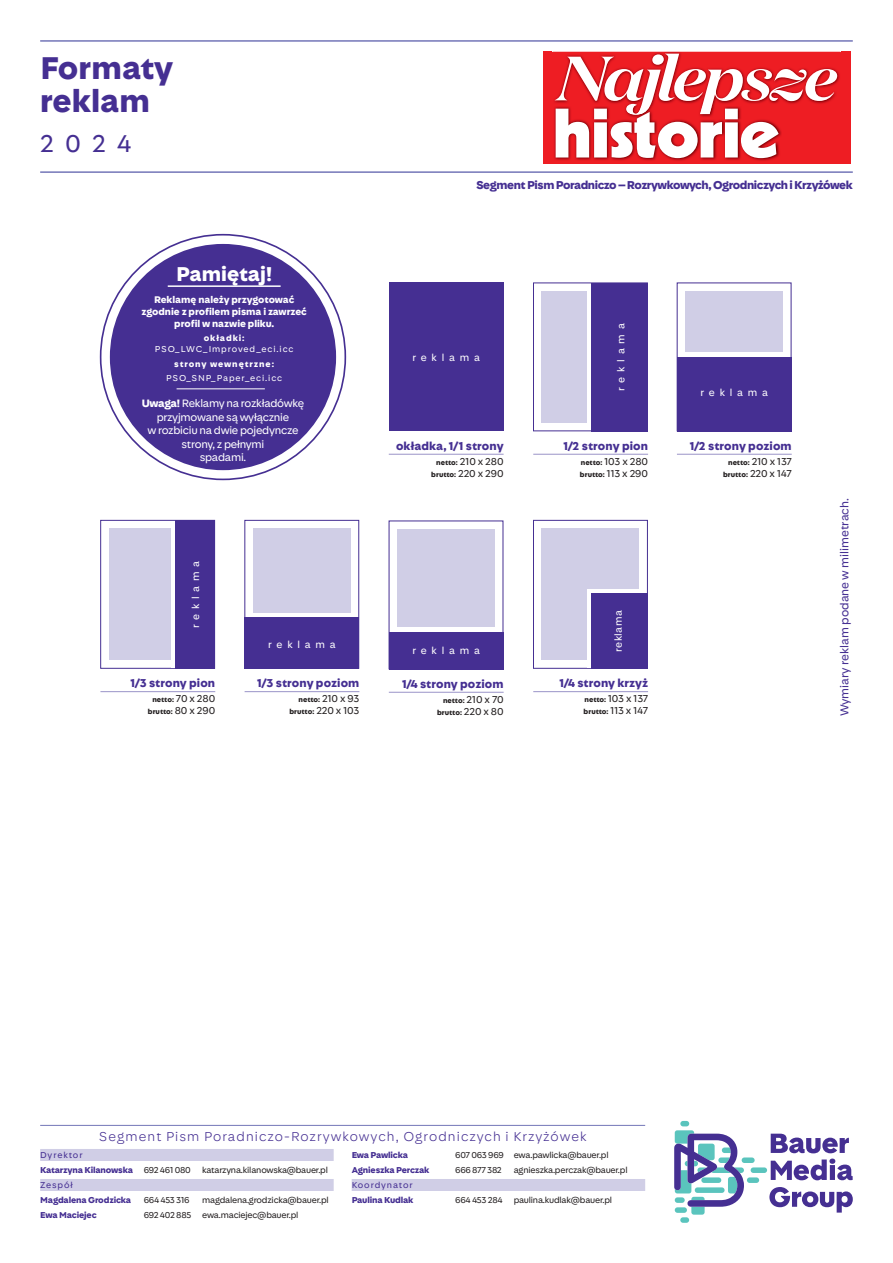
<style>
.page{position:relative;width:893px;height:1263px;background:#fff}
.page>*{position:absolute;margin:0;border:0;box-sizing:border-box;transform-origin:0 0}
.headCennikowy_1{font:700 33px "Bauer Media Sans";color:#452f92}
.t1{font:25.5px "Bauer Media Sans";color:#452f92}
.t2{font:700 21px "Bauer Media Sans";color:#fff}
.t3{font:300 13.5px "Bauer Media Sans";letter-spacing:.075em;color:#452f92}
.t4{font:700 12px "Bauer Media Sans";letter-spacing:.01em;color:#452f92}
.t5{font:700 12px "Bauer Media Sans";letter-spacing:-.04em;color:#452f92}
.t6{font:12px "Bauer Media Sans";color:#452f92}
.t7{font:700 12px "Bauer Media Sans";letter-spacing:-.01em;color:#452f92}
.t8{font:11.25px/13.5px "Bauer Media Sans";letter-spacing:-.02em;color:#fff;text-align:center}
.t9{font:10.5px "Bauer Media Sans";letter-spacing:-.005em;color:#231f20}
.headCennikowy_1-2{font:10.5px "Bauer Media Sans";letter-spacing:.455em;color:#fff}
.headCennikowy_1-3{font:10.5px "Bauer Media Sans";letter-spacing:.05em;color:#fff}
.t10{font:700 10.2px/12.1px "Bauer Media Sans";color:#fff;text-align:center}
.t11{font:9px "Bauer Media Sans";letter-spacing:-.02em;color:#231f20}
.t12{font:700 9px/15px "Bauer Media Sans";letter-spacing:-.015em;color:#452f92}
.headCennikowy_1-4{font:9px/10.8px "Bauer Media Sans";letter-spacing:.095em;color:#fff;text-align:center}
.t13{font:9px "Bauer Media Sans";letter-spacing:.1em;color:#452f92}
.headCennikowy_1-5{font:700 9px "Bauer Media Sans";letter-spacing:.095em;color:#fff}
.t14{font:700 7.5px "Bauer Media Sans";letter-spacing:-.01em;color:#231f20}
.s1{font-weight:700}
.s2{font-weight:400;font-size:10.5px}
.s3{font-weight:700;font-size:7.5px}
.s4{font-weight:400}
.s5{font-weight:400;color:#231f20}
</style>
<div class="page">
<div style="left:40px;top:1149px;width:294px;height:12px;background:#d0cee6"></div>
<div style="left:40px;top:1179px;width:294px;height:12px;background:#d0cee6"></div>
<div style="left:352px;top:1179px;width:293px;height:12px;background:#d0cee6"></div>
<hr style="left:40px;top:1125px;width:605px;height:1px;background:#7376b8">
<svg style="left:771px;top:1134px;width:82px;height:46px"></svg>
<svg style="left:769px;top:1187px;width:84px;height:25px"></svg>
<div style="left:747px;top:1177px;width:12px;height:6px;background:#5ac4bd;border-radius:3px"></div>
<div style="left:742px;top:1157px;width:13px;height:6px;background:#5ac4bd;border-radius:3px"></div>
<div style="left:751px;top:1167px;width:16px;height:6px;background:#5ac4bd;border-radius:3px"></div>
<div style="left:680px;top:1217px;width:9px;height:6px;background:#5ac4bd;border-radius:3px"></div>
<div style="left:680px;top:1121px;width:9px;height:5px;background:#5ac4bd;border-radius:3px"></div>
<svg style="left:674px;top:1130px;width:70px;height:85px"></svg>
<hr style="left:40px;top:171px;width:813px;height:2px;background:#7376b8">
<hr style="left:40px;top:40px;width:813px;height:2px;background:#7376b8">
<div style="left:543px;top:52px;width:307px;height:112px;background:#ee1d23"></div>
<img style="left:552px;top:51px;width:288px;height:51px">
<img style="left:554px;top:108px;width:221px;height:53px">
<svg style="left:555px;top:54px;width:282px;height:104px"></svg>
<div style="left:542px;top:528px;width:97px;height:132px;background:#d0cee6"></div>
<div style="left:533px;top:520px;width:115px;height:149px;border:1px solid #452f92"></div>
<svg style="left:587px;top:589px;width:52px;height:78px"></svg>
<div style="left:592px;top:593px;width:56px;height:76px;background:#452f92"></div>
<hr style="left:533px;top:691px;width:115px;height:1px;background:#9a94c8">
<div style="left:389px;top:282px;width:115px;height:149px;background:#452f92"></div>
<hr style="left:389px;top:454px;width:115px;height:1px;background:#9a94c8">
<div style="left:542px;top:291px;width:97px;height:132px;background:#d0cee6"></div>
<div style="left:533px;top:282px;width:115px;height:149px;border:1px solid #452f92"></div>
<svg style="left:587px;top:286px;width:5px;height:144px"></svg>
<div style="left:592px;top:283px;width:56px;height:148px;background:#452f92"></div>
<hr style="left:533px;top:454px;width:115px;height:1px;background:#9a94c8">
<div style="left:685px;top:291px;width:98px;height:132px;background:#d0cee6"></div>
<div style="left:679px;top:353px;width:110px;height:78px;background:#fff"></div>
<div style="left:677px;top:357px;width:114px;height:74px;background:#452f92"></div>
<hr style="left:677px;top:454px;width:115px;height:1px;background:#9a94c8">
<div style="left:110px;top:244px;width:226px;height:226px;background:#452f92;border-radius:50%"></div>
<hr style="left:168px;top:285px;width:113px;height:2px;background:#fff">
<hr style="left:177px;top:388px;width:88px;height:1px;background:#fff">
<div style="left:397px;top:529px;width:98px;height:132px;background:#d0cee6"></div>
<div style="left:391px;top:628px;width:110px;height:37px;background:#fff"></div>
<div style="left:389px;top:632px;width:114px;height:37px;background:#452f92"></div>
<hr style="left:389px;top:692px;width:115px;height:1px;background:#9a94c8">
<div style="left:109px;top:528px;width:98px;height:132px;background:#d0cee6"></div>
<div style="left:100px;top:520px;width:115px;height:149px;border:1px solid #452f92"></div>
<div style="left:172px;top:524px;width:39px;height:143px;background:linear-gradient(to bottom,#fff,#fff)"></div>
<div style="left:176px;top:520px;width:39px;height:149px;background:#452f92"></div>
<hr style="left:100px;top:691px;width:115px;height:1px;background:#9a94c8">
<div style="left:253px;top:528px;width:98px;height:132px;background:#d0cee6"></div>
<div style="left:244px;top:520px;width:115px;height:149px;border:1px solid #452f92"></div>
<svg style="left:247px;top:613px;width:109px;height:5px"></svg>
<div style="left:245px;top:618px;width:114px;height:51px;background:#452f92"></div>
<hr style="left:245px;top:691px;width:114px;height:1px;background:#9a94c8">
<p class="headCennikowy_1" style="left:40px;top:47px;width:134px">Formaty</p>
<p class="headCennikowy_1" style="left:40px;top:80px;width:111px">reklam</p>
<h2 class="t1" style="left:40px;top:128px;width:93px">2024</h2>
<p class="t2" style="left:176px;top:261px;width:97px">Pamiętaj!</p>
<p class="t10" style="left:141px;top:293px;width:167px">Reklamę należy przygotować zgodnie z profilem pisma i zawrzeć profil w nazwie pliku.</p>
<p class="headCennikowy_1-4" style="left:155px;top:333px;width:140px"><span class="s1">okładki:<br></span>PSO_LWC_Improved_eci.icc</p>
<p class="headCennikowy_1-5" style="left:174px;top:358px;width:101px">strony wewnętrzne:</p>
<p class="headCennikowy_1-4" style="left:166px;top:373px;width:118px">PSO_SNP_Paper_eci.icc</p>
<p class="t8" style="left:142px;top:397px;width:164px"><span class="s1">Uwaga!</span> Reklamy na rozkładówkę przyjmowane są wyłącznie<br>w rozbiciu na dwie pojedyncze strony, z pełnymi<br>spadami.</p>
<p class="headCennikowy_1-2" style="left:189px;top:628px;width:69px;rotate:-90deg">reklama</p>
<p class="t4" style="left:130px;top:676px;width:86px">1/3 strony pion</p>
<p class="t14" style="left:152px;top:695px;width:64px">netto: <span class="s2">70 x 280</span></p>
<p class="t14" style="left:148px;top:707px;width:69px">brutto: <span class="s2">80 x 290</span></p>
<p class="headCennikowy_1-2" style="left:268px;top:638px;width:69px">reklama</p>
<p class="t4" style="left:257px;top:676px;width:104px">1/3 strony poziom</p>
<p class="t14" style="left:298px;top:695px;width:62px">netto: <span class="s2">210 x 93</span></p>
<p class="t14" style="left:289px;top:707px;width:71px">brutto: <span class="s2">220 x 103</span></p>
<h3 class="t5" style="left:476px;top:178px;width:378px">Segment Pism Poradniczo – Rozrywkowych, Ogrodniczych i Krzyżówek</h3>
<p class="headCennikowy_1-2" style="left:412px;top:351px;width:69px">reklama</p>
<p class="t4" style="left:396px;top:438px;width:109px">okładka, 1/1 strony</p>
<p class="t9" style="left:436px;top:455px;width:69px"><span class="s3">netto:</span> 210 x 280</p>
<p class="t14" style="left:431px;top:470px;width:74px">brutto: <span class="s2">220 x 290</span></p>
<p class="headCennikowy_1-2" style="left:412px;top:644px;width:69px">reklama</p>
<p class="t4" style="left:402px;top:676px;width:103px">1/4 strony poziom</p>
<p class="t14" style="left:443px;top:696px;width:62px">netto: <span class="s2">210 x 70</span></p>
<p class="t14" style="left:437px;top:708px;width:68px">brutto: <span class="s2">220 x 80</span></p>
<p class="headCennikowy_1-2" style="left:614px;top:391px;width:69px;rotate:-90deg">reklama</p>
<p class="t4" style="left:564px;top:438px;width:86px">1/2 strony pion</p>
<p class="t9" style="left:581px;top:455px;width:69px"><span class="s3">netto:</span> 103 x 280</p>
<p class="t14" style="left:580px;top:470px;width:70px">brutto: <span class="s2">113 x 290</span></p>
<p class="headCennikowy_1-2" style="left:700px;top:386px;width:69px">reklama</p>
<p class="t4" style="left:690px;top:438px;width:103px">1/2 strony poziom</p>
<p class="t9" style="left:728px;top:455px;width:65px"><span class="s3">netto:</span> 210 x 137</p>
<p class="t14" style="left:723px;top:470px;width:70px">brutto: <span class="s2">220 x 147</span></p>
<p class="headCennikowy_1-3" style="left:612px;top:652px;width:44px;rotate:-90deg">reklama</p>
<p class="t7" style="left:559px;top:676px;width:90px">1/4 strony krzyż</p>
<p class="t9" style="left:584px;top:692px;width:65px"><span class="s3">netto:</span> 103 x 137</p>
<p class="t14" style="left:584px;top:707px;width:66px">brutto: <span class="s2">113 x 147</span></p>
<p class="t6" style="left:837px;top:716px;width:220px;rotate:-90deg">Wymiary reklam podane w milimetrach.</p>
<h3 class="t3" style="left:99px;top:1128px;width:489px">Segment Pism Poradniczo-Rozrywkowych, Ogrodniczych i Krzyżówek</h3>
<p class="t12" style="left:40px;top:1148px;width:152px"><span class="s4">Dyrektor<br></span>Katarzyna Kilanowska <span class="s5">692 461 080</span></p>
<p class="t11" style="left:202px;top:1165px;width:127px">katarzyna.kilanowska@bauer.pl</p>
<p class="t13" style="left:40px;top:1180px;width:34px">Zespół</p>
<p class="t12" style="left:40px;top:1193px;width:93px">Magdalena Grodzicka</p>
<p class="t11" style="left:144px;top:1195px;width:47px">664 453 316</p>
<p class="t11" style="left:202px;top:1195px;width:128px">magdalena.grodzicka@bauer.pl</p>
<p class="t12" style="left:40px;top:1208px;width:58px">Ewa Maciejec</p>
<p class="t11" style="left:144px;top:1210px;width:156px">692 402 885 ewa.maciejec@bauer.pl</p>
<p class="t12" style="left:352px;top:1148px;width:58px">Ewa Pawlicka</p>
<p class="t11" style="left:455px;top:1150px;width:155px">607 063 969 ewa.pawlicka@bauer.pl</p>
<p class="t12" style="left:352px;top:1163px;width:79px">Agnieszka Perczak</p>
<p class="t11" style="left:455px;top:1165px;width:48px">666 877 382</p>
<p class="t11" style="left:514px;top:1165px;width:115px">agnieszka.perczak@bauer.pl</p>
<p class="t13" style="left:352px;top:1180px;width:63px">Koordynator</p>
<p class="t12" style="left:352px;top:1193px;width:63px">Paulina Kudlak</p>
<p class="t11" style="left:455px;top:1195px;width:158px">664 453 284 paulina.kudlak@bauer.pl</p>
</div>
